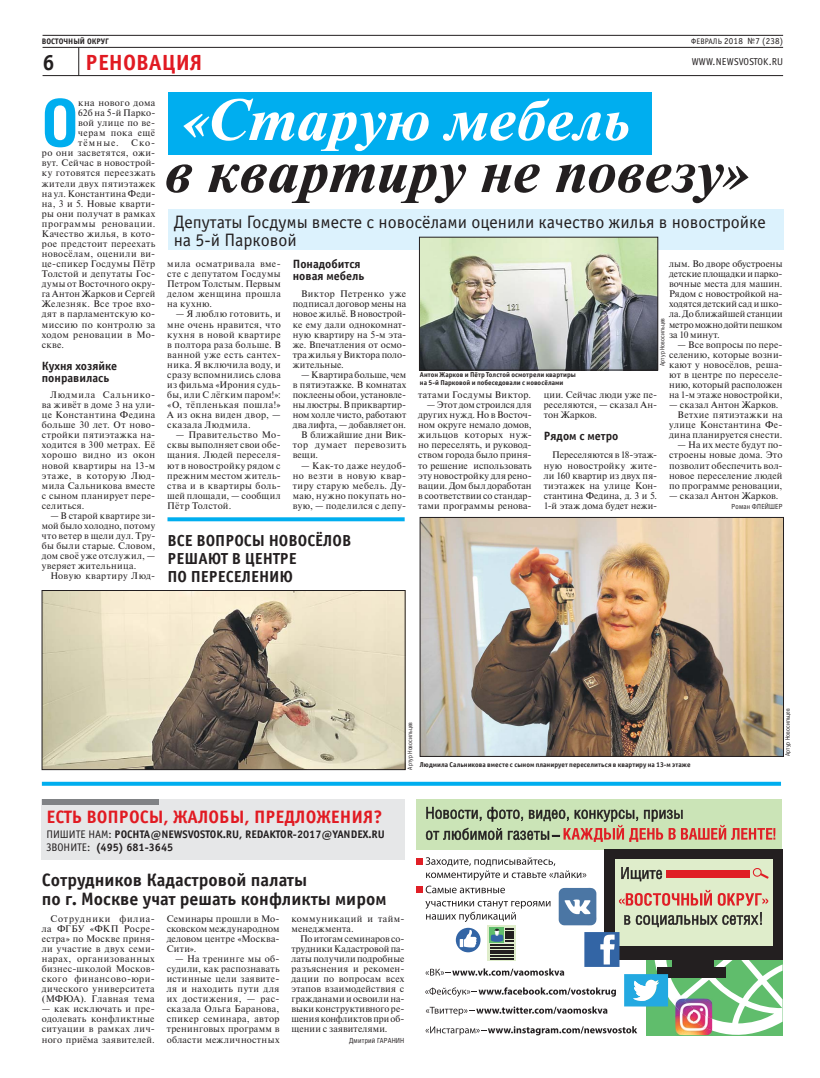
<style>
.page{position:relative;width:820px;height:1078px;background:#fff}
.page>*{position:absolute;margin:0;border:0;box-sizing:border-box;transform-origin:0 0}
.t1{font:700 65.3px "Helios Cond";color:#00aeef}
.t2{font:italic 700 58px "Newton C";letter-spacing:.01em;color:#231f20;scale:1.06 1}
.t3{font:italic 700 58px "Newton C";letter-spacing:.01em;color:#fff;scale:1.06 1}
.t4{font:700 22px "Officina Sans C";color:#e11a22}
.t5{font:700 22px "Officina Sans C";color:#231f20}
.t6{font:18px/18px "Officina Sans C";color:#231f20}
.t7{font:700 18px/19px "Officina Sans C";color:#231f20}
.t8{font:700 18px "Officina Sans C";color:#e11a22}
.t9{font:700 16px/18px "Officina Sans C";color:#231f20}
.t10{font:700 12px/12px "Officina Sans C";color:#231f20}
.t11{font:700 11px/12.8px "Officina Sans C";color:#231f20}
.t12{font:10px "Officina Sans C";letter-spacing:.02em;color:#231f20}
.t13{font:9.5px/10.1px "Newton C";letter-spacing:.025em;color:#231f20;text-align:justify}
.t14{font:9.5px/10.1px "Newton C";letter-spacing:.05em;color:#231f20}
.t15{font:9.5px "Newton C";color:#231f20}
.t16{font:9.5px "Newton C";letter-spacing:.045em;color:#231f20}
.t17{font:9.5px "Newton C";letter-spacing:.055em;color:#231f20}
.t18{font:9px "Officina Sans C";letter-spacing:.02em;color:#231f20}
.t19{font:700 8px "Officina Sans C";color:#231f20}
.t20{font:700 7px/8px "Officina Sans C";letter-spacing:.005em;color:#231f20}
.t21{font:7px "Helios Cond";letter-spacing:.025em;color:#231f20}
.t22{font:6px "Helios Cond";letter-spacing:.015em;color:#231f20}
.s1{font-size:8px}
.s2{font-weight:400}
</style>
<div class="page">
<hr style="left:43px;top:35px;width:739px;height:1px;background:#231f20">
<hr style="left:43px;top:47px;width:739px;height:1px;background:#231f20">
<hr style="left:43px;top:75px;width:739px;height:1px;background:#231f20">
<svg style="left:78px;top:47px;width:1px;height:28px"></svg>
<div style="left:168px;top:92px;width:483px;height:62px;background:#00aeef"></div>
<svg style="left:42px;top:781px;width:738px;height:4px;background:#31bdf2"></svg>
<svg style="left:167px;top:517px;width:237px;height:4px"></svg>
<div style="left:168px;top:209px;width:615px;height:41px;background:#dcf2fd"></div>
<img style="left:421px;top:239px;width:234px;height:129px">
<div style="left:419px;top:237px;width:238px;height:133px;border:1px solid #231f20"></div>
<img style="left:422px;top:519px;width:359px;height:235px">
<div style="left:420px;top:517px;width:363px;height:239px;border:1px solid #231f20"></div>
<div style="left:416px;top:799px;width:366px;height:50px;background:#cbe4b7"></div>
<svg style="left:425px;top:806px;width:350px;height:35px"></svg>
<div style="left:604px;top:848px;width:178px;height:111px;background:#231f20"></div>
<svg style="left:416px;top:857px;width:366px;height:178px"></svg>
<div style="left:42px;top:799px;width:363px;height:60px;background:#e6e7e8"></div>
<div style="left:42px;top:799px;width:117px;height:6px;background:#808285"></div>
<img style="left:44px;top:592px;width:359px;height:175px">
<div style="left:42px;top:590px;width:363px;height:179px;border:1px solid #231f20"></div>
<p class="t19" style="left:42px;top:37px;width:69px">ВОСТОЧНЫЙ ОКРУГ</p>
<h3 class="t4" style="left:86px;top:49px;width:118px">РЕНОВАЦИЯ</h3>
<h1 class="t1" style="left:42px;top:85px;width:38px">О</h1>
<p class="t13" style="left:78px;top:99px;width:78px">кна нового дома 62б на 5-й Парко&shy;вой улице по ве&shy;черам пока ещё тёмные.</p>
<p class="t18" style="left:691px;top:38px;width:94px"><span class="s1">ФЕВРАЛЬ</span> 2018 №7 (238)</p>
<p class="t12" style="left:691px;top:58px;width:93px">WWW.NEWSVOSTOK.RU</p>
<h3 class="t5" style="left:43px;top:49px;width:14px">6</h3>
<h2 class="t3" style="left:180px;top:89px;width:426px">«Старую мебель</h2>
<h2 class="t2" style="left:165px;top:141px;width:553px">в квартиру не повезу»</h2>
<p class="t13" style="left:42px;top:139px;width:115px;text-indent:89px">Ско&shy;ро они засветятся, ожи&shy;вут. Сейчас в новострой&shy;ку готовятся переезжать жители двух пятиэтажек на ул. Константина Феди&shy;на, 3 и 5. Новые кварти&shy;ры они получат в рамках программы реновации.<br>Качество жилья, в кото&shy;рое предстоит переехать новосёлам, оценили ви&shy;це-спикер Госдумы Пётр Толстой и депутаты Гос&shy;думы от Восточного окру&shy;га Антон Жарков и Сергей Железняк. Все трое вхо&shy;дят в парламентскую ко&shy;миссию по контролю за ходом реновации в Мо&shy;скве.</p>
<p class="t10" style="left:42px;top:359px;width:77px">Кухня хозяйке понравилась</p>
<p class="t13" style="left:42px;top:390px;width:115px;text-indent:9px">Людмила Сальнико&shy;ва живёт в доме 3 на ули&shy;це Константина Федина больше 30 лет. От ново&shy;стройки пятиэтажка на&shy;ходится в 300 метрах. Её хорошо видно из окон новой квартиры на 13-м этаже, в которую Люд&shy;мила Сальникова вместе с сыном планирует пере&shy;селиться.</p>
<p class="t13" style="left:42px;top:511px;width:115px;text-indent:9px">— В старой квартире зи&shy;мой было холодно, потому что ветер в щели дул. Тру&shy;бы были старые. Словом, дом своё уже отслужил, — уверяет жительница.</p>
<p class="t14" style="left:50px;top:571px;width:106px">Новую квартиру Люд-</p>
<h3 class="t6" style="left:174px;top:215px;width:593px">Депутаты Госдумы вместе с новосёлами оценили качество жилья в новостройке на 5-й Парковой</h3>
<p class="t10" style="left:293px;top:257px;width:73px">Понадобится новая мебель</p>
<p class="t13" style="left:293px;top:290px;width:115px;text-indent:9px">Виктор Петренко уже подписал договор мены на новое жильё. В новострой&shy;ке ему дали однокомнат&shy;ную квартиру на 5-м эта&shy;же. Впечатления от осмо&shy;тра жилья у Виктора поло&shy;жительные.</p>
<p class="t13" style="left:301px;top:370px;width:106px">— Квартира больше, чем</p>
<p class="t13" style="left:293px;top:380px;width:115px">в пятиэтажке. В комнатах</p>
<p class="t15" style="left:293px;top:391px;width:115px">поклеены обои, установле-</p>
<p class="t13" style="left:293px;top:400px;width:115px">ны люстры. В приквартир-</p>
<p class="t13" style="left:293px;top:410px;width:115px">ном холле чисто, работают</p>
<p class="t13" style="left:293px;top:421px;width:115px">два лифта, — добавляет он.</p>
<p class="t13" style="left:301px;top:431px;width:106px">В ближайшие дни Вик-</p>
<p class="t17" style="left:293px;top:441px;width:115px">тор думает перевозить</p>
<p class="t13" style="left:293px;top:451px;width:27px">вещи.</p>
<p class="t13" style="left:293px;top:461px;width:115px;text-indent:9px">— Как-то даже неудоб&shy;но везти в новую квар&shy;тиру старую мебель. Ду&shy;маю, нужно покупать но&shy;вую, — поделился с депу-</p>
<p class="t13" style="left:668px;top:260px;width:115px">лым. Во дворе обустроены детские площадки и парко&shy;вочные места для машин.<br>Рядом с новостройкой на&shy;ходятся детский сад и шко&shy;ла. До ближайшей станции метро можно дойти пешком за 10 минут.</p>
<p class="t13" style="left:668px;top:340px;width:115px;text-indent:9px">— Все вопросы по пере&shy;селению, которые возни&shy;кают у новосёлов, реша&shy;ют в центре по переселе&shy;нию, который расположен на 1-м этаже новостройки,</p>
<p class="t13" style="left:668px;top:400px;width:111px">— сказал Антон Жарков.</p>
<p class="t14" style="left:677px;top:410px;width:106px">Ветхие пятиэтажки на</p>
<p class="t13" style="left:668px;top:421px;width:115px">улице Константина Фе-</p>
<p class="t13" style="left:668px;top:431px;width:115px">дина планируется снести.</p>
<p class="t13" style="left:668px;top:441px;width:115px;text-indent:9px">— На их месте будут по&shy;строены новые дома. Это позволит обеспечить вол&shy;новое переселение людей по программе реновации,</p>
<p class="t13" style="left:668px;top:491px;width:111px">— сказал Антон Жарков.</p>
<p class="t21" style="left:731px;top:503px;width:52px">Роман ФЛЕЙШЕР</p>
<p class="t13" style="left:167px;top:260px;width:115px">мила осматривала вме&shy;сте с депутатом Госдумы Петром Толстым. Первым делом женщина прошла на кухню.</p>
<p class="t13" style="left:167px;top:310px;width:115px;text-indent:9px">— Я люблю готовить, и мне очень нравится, что кухня в новой квартире в полтора раза больше. В ванной уже есть сантех&shy;ника. Я включила воду, и сразу вспомнились слова из фильма «Ирония судь&shy;бы, или С лёгким паром!»: «О, тёпленькая пошла!» А из окна виден двор, — сказала Людмила.</p>
<p class="t13" style="left:167px;top:431px;width:115px;text-indent:9px">— Правительство Мо&shy;сквы выполняет свои обе&shy;щания. Людей переселя&shy;ют в новостройку рядом с прежним местом житель&shy;ства и в квартиры боль&shy;шей площади, — сообщил Пётр Толстой.</p>
<p class="t22" style="left:659px;top:366px;width:49px;rotate:-90deg">Артур Новосильцев</p>
<p class="t20" style="left:420px;top:370px;width:157px">Антон Жарков и Пётр Толстой осмотрели квартиры на 5-й Парковой и побеседовали с новосёлами</p>
<p class="t16" style="left:418px;top:391px;width:114px">татами Госдумы Виктор.</p>
<p class="t13" style="left:418px;top:400px;width:115px;text-indent:9px">— Этот дом строился для других нужд. Но в Восточ&shy;ном округе немало домов, жильцов которых нуж&shy;но переселять, и руковод&shy;ством города было приня&shy;то решение использовать эту новостройку для рено&shy;вации. Дом был доработан в соответствии со стандар&shy;тами программы ренова-</p>
<p class="t13" style="left:543px;top:390px;width:115px">ции. Сейчас люди уже пе&shy;реселяются, — сказал Ан&shy;тон Жарков.</p>
<p class="t10" style="left:543px;top:430px;width:76px">Рядом с метро</p>
<p class="t13" style="left:543px;top:451px;width:115px;text-indent:9px">Переселяются в 18-этаж&shy;ную новостройку жите&shy;ли 160 квартир из двух пя&shy;тиэтажек на улице Кон&shy;стантина Федина, д. 3 и 5.<br>1-й этаж дома будет нежи-</p>
<h3 class="t9" style="left:167px;top:531px;width:185px">ВСЕ ВОПРОСЫ НОВОСЁЛОВ<br>РЕШАЮТ В ЦЕНТРЕ<br>ПО ПЕРЕСЕЛЕНИЮ</h3>
<h3 class="t8" style="left:46px;top:805px;width:337px">ЕСТЬ ВОПРОСЫ, ЖАЛОБЫ, ПРЕДЛОЖЕНИЯ?</h3>
<p class="t11" style="left:46px;top:828px;width:340px"><span class="s2">ПИШИТЕ НАМ:</span> POCHTA@NEWSVOSTOK.RU, REDAKTOR-2017@YANDEX.RU<br><span class="s2">ЗВОНИТЕ:</span> (495) 681-3645</p>
<h3 class="t7" style="left:42px;top:870px;width:346px">Сотрудников Кадастровой палаты<br>по г. Москве учат решать конфликты миром</h3>
<p class="t22" style="left:407px;top:769px;width:49px;rotate:-90deg">Артур Новосильцев</p>
<p class="t20" style="left:420px;top:760px;width:272px">Людмила Сальникова вместе с сыном планирует переселиться в квартиру на 13-м этаже</p>
<p class="t13" style="left:42px;top:914px;width:114px;text-indent:9px">Сотрудники филиа&shy;ла ФГБУ «ФКП Росре&shy;естра» по Москве приня&shy;ли участие в двух семи&shy;нарах, организованных бизнес-школой Москов&shy;ского финансово-юри&shy;дического университета (МФЮА). Главная тема</p>
<p class="t13" style="left:42px;top:1004px;width:114px">— как исключать и пре&shy;одолевать конфликтные ситуации в рамках лич&shy;ного приёма заявителей.</p>
<p class="t13" style="left:167px;top:914px;width:114px">Семинары прошли в Мо&shy;сковском международном деловом центре «Москва-Сити».</p>
<p class="t13" style="left:167px;top:954px;width:114px;text-indent:9px">— На тренинге мы об&shy;судили, как распознавать истинные цели заявите&shy;ля и находить пути для их достижения, — рас&shy;сказала Ольга Баранова, спикер семинара, автор тренинговых программ в области межличностных</p>
<p class="t14" style="left:291px;top:914px;width:114px">коммуникаций и тайм&shy;менеджмента.</p>
<p class="t13" style="left:291px;top:934px;width:114px;text-indent:9px">По итогам семинаров со&shy;трудники Кадастровой па&shy;латы получили подробные разъяснения и рекомен&shy;дации по вопросам всех этапов взаимодействия с гражданами и освоили на&shy;выки конструктивного ре&shy;шения конфликтов при об&shy;щении с заявителями.</p>
<p class="t21" style="left:349px;top:1036px;width:57px">Дмитрий ГАРАНИН</p>
<p class="t22" style="left:785px;top:756px;width:49px;rotate:-90deg">Артур Новосильцев</p>
</div>
